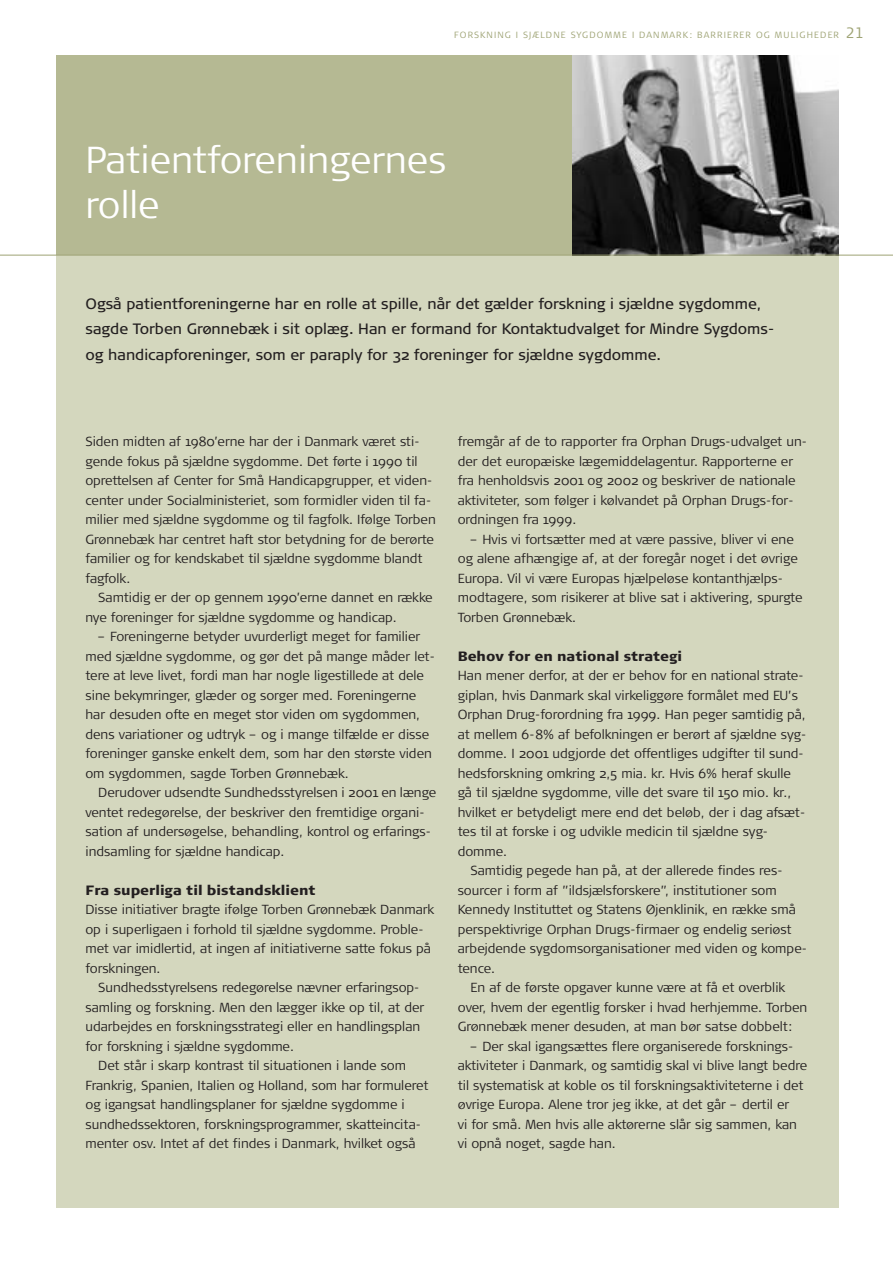
<style>
.page{position:relative;width:893px;height:1263px;background:#fff}
.page>*{position:absolute;margin:0;border:0;box-sizing:border-box;transform-origin:0 0}
.t1{font:300 37.5px/45px "Signa Normal";color:#fff}
.t2{font:15px/25.5px "Signa Normal";color:#231f20}
.t3{font:900 13.5px "Signa Normal";color:#231f20}
.t4{font:300 13.2px/19.5px "Signa Normal";color:#231f20}
.t5{font:300 9px "Signa Column";letter-spacing:.12em;color:#9ea374}
.s1{font-size:15px}
</style>
<div class="page">
<div style="left:56px;top:55px;width:782px;height:1153px;background:#d4d7be"></div>
<div style="left:56px;top:55px;width:782px;height:200px;background:#b5b993"></div>
<img style="left:573px;top:55px;width:265px;height:200px">
<hr style="left:0;top:255px;width:892px;height:1px;background:#9ea374">
<p class="t5" style="left:454px;top:32px;width:411px">FORSKNING I SJÆLDNE SYGDOMME I DANMARK: BARRIERER OG MULIGHEDER <span class="s1">21</span></p>
<h1 class="t1" style="left:85px;top:141px;width:362px">Patientforeningernes rolle</h1>
<p class="t2" style="left:85px;top:293px;width:690px">Også patientforeningerne har en rolle at spille, når det gælder forskning i sjældne sygdomme, sagde Torben Grønnebæk i sit oplæg. Han er formand for Kontaktudvalget for Mindre Sygdoms&shy;og handicapforeninger, som er paraply for 32 foreninger for sjældne sygdomme.</p>
<p class="t4" style="left:85px;top:433px;width:352px">Siden midten af 1980’erne har der i Danmark været sti&shy;gende fokus på sjældne sygdomme. Det førte i 1990 til oprettelsen af Center for Små Handicapgrupper, et viden&shy;center under Socialministeriet, som formidler viden til fa&shy;milier med sjældne sygdomme og til fagfolk. Ifølge Torben Grønnebæk har centret haft stor betydning for de berørte familier og for kendskabet til sjældne sygdomme blandt fagfolk.</p>
<p class="t4" style="left:85px;top:589px;width:349px;text-indent:13px">Samtidig er der op gennem 1990’erne dannet en række nye foreninger for sjældne sygdomme og handicap.</p>
<p class="t4" style="left:85px;top:628px;width:351px;text-indent:13px">– Foreningerne betyder uvurderligt meget for familier med sjældne sygdomme, og gør det på mange måder let&shy;tere at leve livet, fordi man har nogle ligestillede at dele sine bekymringer, glæder og sorger med. Foreningerne har desuden ofte en meget stor viden om sygdommen, dens variationer og udtryk – og i mange tilfælde er disse foreninger ganske enkelt dem, som har den største viden om sygdommen, sagde Torben Grønnebæk.</p>
<p class="t4" style="left:85px;top:784px;width:352px;text-indent:13px">Derudover udsendte Sundhedsstyrelsen i 2001 en længe ventet redegørelse, der beskriver den fremtidige organi&shy;sation af undersøgelse, behandling, kontrol og erfarings&shy;indsamling for sjældne handicap.</p>
<p class="t3" style="left:85px;top:885px;width:231px">Fra superliga til bistandsklient</p>
<p class="t4" style="left:85px;top:901px;width:350px">Disse initiativer bragte ifølge Torben Grønnebæk Danmark op i superligaen i forhold til sjældne sygdomme. Proble&shy;met var imidlertid, at ingen af initiativerne satte fokus på forskningen.</p>
<p class="t4" style="left:85px;top:979px;width:340px;text-indent:13px">Sundhedsstyrelsens redegørelse nævner erfaringsop&shy;samling og forskning. Men den lægger ikke op til, at der udarbejdes en forskningsstrategi eller en handlingsplan for forskning i sjældne sygdomme.</p>
<p class="t4" style="left:85px;top:1057px;width:344px;text-indent:13px">Det står i skarp kontrast til situationen i lande som Frankrig, Spanien, Italien og Holland, som har formuleret og igangsat handlingsplaner for sjældne sygdomme i sundhedssektoren, forskningsprogrammer, skatteincita&shy;menter osv. Intet af det findes i Danmark, hvilket også</p>
<p class="t4" style="left:457px;top:433px;width:351px">fremgår af de to rapporter fra Orphan Drugs-udvalget un&shy;der det europæiske lægemiddelagentur. Rapporterne er fra henholdsvis 2001 og 2002 og beskriver de nationale aktiviteter, som følger i kølvandet på Orphan Drugs-for&shy;ordningen fra 1999.</p>
<p class="t4" style="left:457px;top:531px;width:346px;text-indent:13px">– Hvis vi fortsætter med at være passive, bliver vi ene og alene afhængige af, at der foregår noget i det øvrige Europa. Vil vi være Europas hjælpeløse kontanthjælps&shy;modtagere, som risikerer at blive sat i aktivering, spurgte Torben Grønnebæk.</p>
<p class="t3" style="left:457px;top:651px;width:226px">Behov for en national strategi</p>
<p class="t4" style="left:457px;top:667px;width:347px">Han mener derfor, at der er behov for en national strate-</p>
<p class="t4" style="left:457px;top:687px;width:342px">giplan, hvis Danmark skal virkeliggøre formålet med EU’s</p>
<p class="t4" style="left:457px;top:706px;width:349px">Orphan Drug-forordning fra 1999. Han peger samtidig på,</p>
<p class="t4" style="left:457px;top:726px;width:350px">at mellem 6-8% af befolkningen er berørt af sjældne syg-</p>
<p class="t4" style="left:457px;top:745px;width:347px">domme. I 2001 udgjorde det offentliges udgifter til sund-</p>
<p class="t4" style="left:457px;top:765px;width:335px">hedsforskning omkring 2,5 mia. kr. Hvis 6% heraf skulle</p>
<p class="t4" style="left:457px;top:784px;width:335px">gå til sjældne sygdomme, ville det svare til 150 mio. kr.,</p>
<p class="t4" style="left:457px;top:804px;width:349px">hvilket er betydeligt mere end det beløb, der i dag afsæt-</p>
<p class="t4" style="left:457px;top:823px;width:312px">tes til at forske i og udvikle medicin til sjældne syg-</p>
<p class="t4" style="left:457px;top:843px;width:51px">domme.</p>
<p class="t4" style="left:470px;top:862px;width:314px">Samtidig pegede han på, at der allerede findes res-</p>
<p class="t4" style="left:457px;top:882px;width:320px">sourcer i form af ”ildsjælsforskere”, institutioner som</p>
<p class="t4" style="left:457px;top:901px;width:340px">Kennedy Instituttet og Statens Øjenklinik, en række små</p>
<p class="t4" style="left:457px;top:921px;width:335px">perspektivrige Orphan Drugs-firmaer og endelig seriøst</p>
<p class="t4" style="left:457px;top:940px;width:351px">arbejdende sygdomsorganisationer med viden og kompe-</p>
<p class="t4" style="left:457px;top:960px;width:39px">tence.</p>
<p class="t4" style="left:470px;top:979px;width:316px">En af de første opgaver kunne være at få et overblik</p>
<p class="t4" style="left:457px;top:999px;width:351px">over, hvem der egentlig forsker i hvad herhjemme. Torben</p>
<p class="t4" style="left:457px;top:1018px;width:336px">Grønnebæk mener desuden, at man bør satse dobbelt:</p>
<p class="t4" style="left:457px;top:1038px;width:351px;text-indent:13px">– Der skal igangsættes flere organiserede forsknings&shy;aktiviteter i Danmark, og samtidig skal vi blive langt bedre til systematisk at koble os til forskningsaktiviteterne i det øvrige Europa. Alene tror jeg ikke, at det går – dertil er<br>vi for små. Men hvis alle aktørerne slår sig sammen, kan vi opnå noget, sagde han.</p>
</div>
